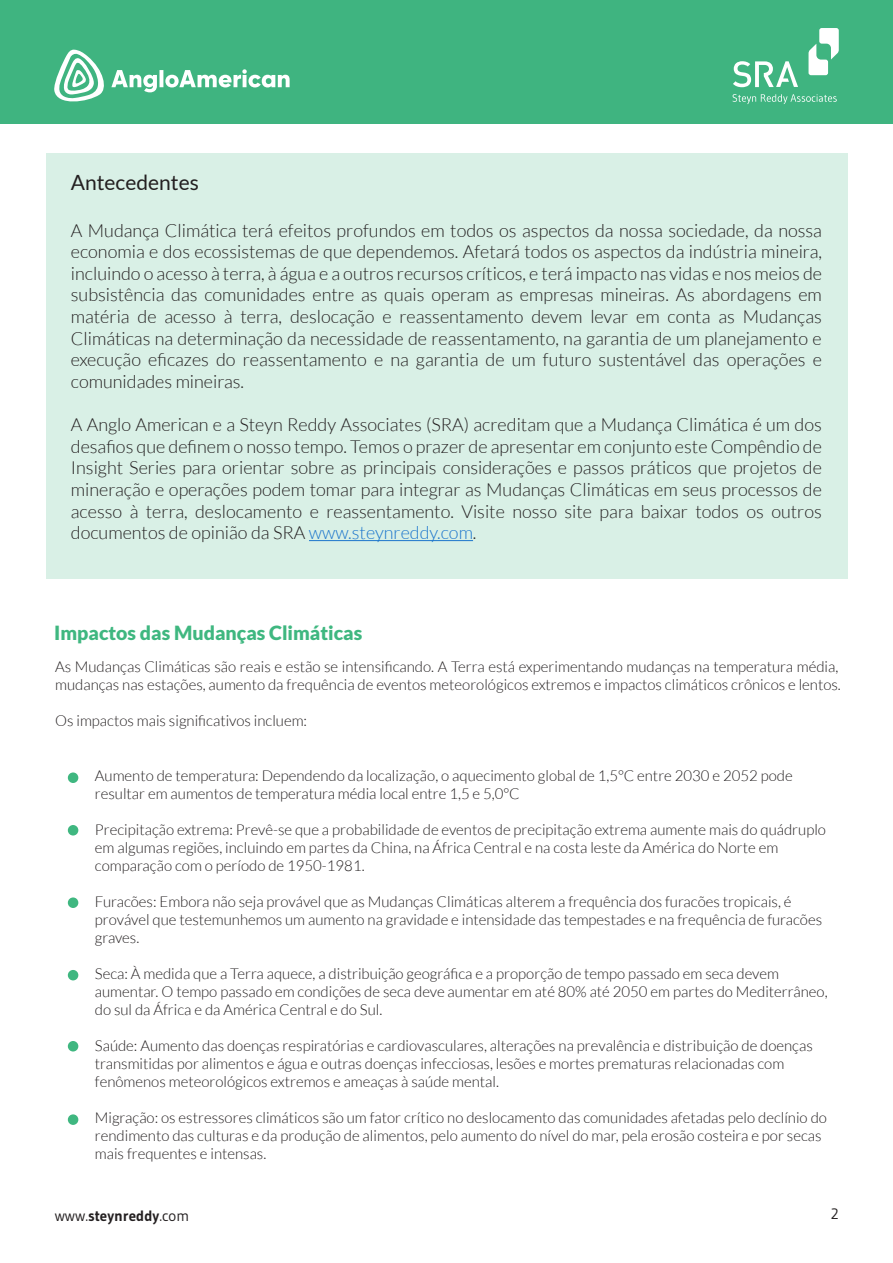
<style>
.page{position:relative;width:893px;height:1263px;background:#fff}
.page>*{position:absolute;margin:0;border:0;box-sizing:border-box;transform-origin:0 0}
.t1{font:21px "Lato";color:#231f20}
.t2{font:900 19.5px "Lato";color:#3fb780}
.t3{font:300 18px/21.6px "Lato";color:#231f20;text-align:justify}
.t4{font:300 15px/18px "Lato";color:#231f20}
.t5{font:700 15px "Gudea";color:#231f20}
.t6{font:15px "Gudea";color:#231f20}
.s1{color:#1b75cc}
.s2{font-weight:400}
</style>
<div class="page">
<div style="left:46px;top:153px;width:801px;height:426px;background:#d9f0e6"></div>
<hr style="left:309px;top:540px;width:164px;height:1px;background:#1b75cc">
<div style="left:0;top:0;width:893px;height:123px;background:#3fb480"></div>
<svg style="left:733px;top:61px;width:65px;height:26px"></svg>
<svg style="left:732px;top:94px;width:105px;height:10px"></svg>
<svg style="left:808px;top:28px;width:31px;height:47px"></svg>
<div style="left:69px;top:826px;width:9px;height:9px;background:#3fb780;border-radius:50%"></div>
<div style="left:68px;top:825px;width:10px;height:10px;border:2px solid #3fb780;border-radius:50%"></div>
<div style="left:69px;top:898px;width:9px;height:9px;background:#3fb780;border-radius:50%"></div>
<div style="left:68px;top:897px;width:10px;height:11px;border:2px solid #3fb780;border-radius:50%"></div>
<div style="left:69px;top:773px;width:9px;height:9px;background:#3fb780;border-radius:50%"></div>
<div style="left:68px;top:772px;width:10px;height:11px;border:2px solid #3fb780;border-radius:50%"></div>
<div style="left:69px;top:971px;width:9px;height:9px;background:#3fb780;border-radius:50%"></div>
<div style="left:68px;top:970px;width:10px;height:10px;border:2px solid #3fb780;border-radius:50%"></div>
<div style="left:69px;top:1042px;width:9px;height:9px;background:#3fb780;border-radius:50%"></div>
<div style="left:68px;top:1041px;width:10px;height:10px;border:2px solid #3fb780;border-radius:50%"></div>
<div style="left:69px;top:1115px;width:9px;height:9px;background:#3fb780;border-radius:50%"></div>
<div style="left:68px;top:1114px;width:10px;height:11px;border:2px solid #3fb780;border-radius:50%"></div>
<svg style="left:54px;top:49px;width:236px;height:53px"></svg>
<h1 class="t1" style="left:71px;top:171px;width:129px">Antecedentes</h1>
<p class="t3" style="left:71px;top:219px;width:753px">A Mudança Climática terá efeitos profundos em todos os aspectos da nossa sociedade, da nossa economia e dos ecossistemas de que dependemos. Afetará todos os aspectos da indústria mineira, incluindo o acesso à terra, à água e a outros recursos críticos, e terá impacto nas vidas e nos meios de subsistência das comunidades entre as quais operam as empresas mineiras. As abordagens em matéria de acesso à terra, deslocação e reassentamento devem levar em conta as Mudanças Climáticas na determinação da necessidade de reassentamento, na garantia de um planejamento e execução eficazes do reassentamento e na garantia de um futuro sustentável das operações e comunidades mineiras.</p>
<p class="t3" style="left:71px;top:414px;width:753px">A Anglo American e a Steyn Reddy Associates (SRA) acreditam que a Mudança Climática é um dos desafios que definem o nosso tempo. Temos o prazer de apresentar em conjunto este Compêndio de Insight Series para orientar sobre as principais considerações e passos práticos que projetos de mineração e operações podem tomar para integrar as Mudanças Climáticas em seus processos de acesso à terra, deslocamento e reassentamento. Visite nosso site para baixar todos os outros documentos de opinião da SRA <span class="s1">www.steynreddy.com</span>.</p>
<h2 class="t2" style="left:54px;top:622px;width:310px">Impactos das Mudanças Climáticas</h2>
<p class="t4" style="left:55px;top:658px;width:787px">As Mudanças Climáticas são reais e estão se intensificando. A Terra está experimentando mudanças na temperatura média, mudanças nas estações, aumento da frequência de eventos meteorológicos extremos e impactos climáticos crônicos e lentos.</p>
<p class="t4" style="left:55px;top:712px;width:254px">Os impactos mais significativos incluem:</p>
<p class="t4" style="left:95px;top:767px;width:699px">Aumento de temperatura: Dependendo da localização, o aquecimento global de 1,5°C entre 2030 e 2052 pode resultar em aumentos de temperatura média local entre 1,5 e 5,0°C</p>
<p class="t4" style="left:95px;top:821px;width:733px">Precipitação extrema: Prevê-se que a probabilidade de eventos de precipitação extrema aumente mais do quádruplo em algumas regiões, incluindo em partes da China, na África Central e na costa leste da América do Norte em comparação com o período de 1950-1981.</p>
<p class="t4" style="left:95px;top:893px;width:729px">Furacões: Embora não seja provável que as Mudanças Climáticas alterem a frequência dos furacões tropicais, é provável que testemunhemos um aumento na gravidade e intensidade das tempestades e na frequência de furacões graves.</p>
<p class="t4" style="left:95px;top:965px;width:734px">Seca: À medida que a Terra aquece, a distribuição geográfica e a proporção de tempo passado em seca devem aumentar. O tempo passado em condições de seca deve aumentar em até 80% até 2050 em partes do Mediterrâneo, do sul da África e da América Central e do Sul.</p>
<p class="t4" style="left:95px;top:1037px;width:719px">Saúde: Aumento das doenças respiratórias e cardiovasculares, alterações na prevalência e distribuição de doenças transmitidas por alimentos e água e outras doenças infecciosas, lesões e mortes prematuras relacionadas com fenômenos meteorológicos extremos e ameaças à saúde mental.</p>
<p class="t4" style="left:95px;top:1109px;width:734px">Migração: os estressores climáticos são um fator crítico no deslocamento das comunidades afetadas pelo declínio do rendimento das culturas e da produção de alimentos, pelo aumento do nível do mar, pela erosão costeira e por secas mais frequentes e intensas.</p>
<p class="t5" style="left:55px;top:1207px;width:136px"><span class="s2">www.</span>steynreddy<span class="s2">.com</span></p>
<p class="t6" style="left:831px;top:1205px;width:9px">2</p>
</div>
